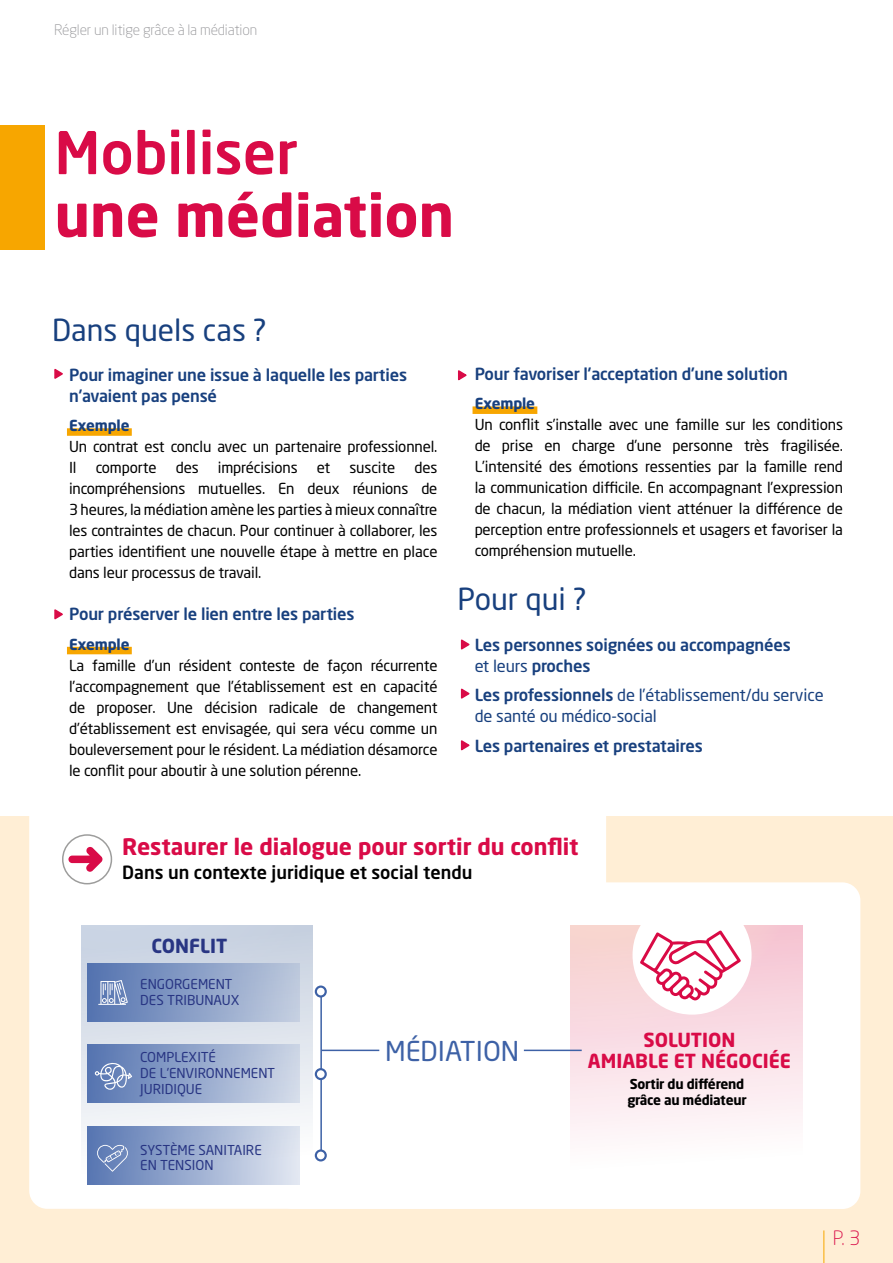
<style>
.page{position:relative;width:893px;height:1263px;background:#fff}
.page>*{position:absolute;margin:0;border:0;box-sizing:border-box;transform-origin:0 0}
.t1{font:700 58.2px "Neo Sans Pro";color:#d90b47}
.t2{font:500 58.2px "Neo Sans Pro";color:#d90b47}
.t3{font:30px "Neo Sans Pro";color:#18407e}
.t4{font:27px "Neo Sans Pro";color:#3d61a6}
.t5{font:700 22.5px "Neo Sans Pro";color:#d90b47}
.t6{font:300 19.5px "Neo Sans Pro";color:#d90b47}
.t7{font:700 19.2px/21.1px "Neo Sans Pro";color:#d90b47;text-align:center}
.t8{font:700 19.2px "Neo Sans Pro";color:#283583}
.t9{font:500 18px "Neo Sans Pro";color:#000}
.t10{font:500 16.5px/21px "Neo Sans Pro";letter-spacing:-.01em;color:#18407e}
.t11{font:16.5px/21px "Neo Sans Pro";letter-spacing:-.01em;color:#18407e}
.t12{font:15px/21px "Neo Sans Pro";letter-spacing:-.01em;color:#000;text-align:justify}
.t13{font:700 15px "Neo Sans Pro";letter-spacing:-.01em;color:#18407e}
.t14{font:300 14.4px "Neo Sans Pro";letter-spacing:-.01em;color:#969699}
.t15{font:13.5px/15.8px "Neo Sans Pro";color:#283583}
.t16{font:700 13.5px/15.8px "Neo Sans Pro";letter-spacing:-.02em;color:#000}
.s1{font-weight:400}
.s2{font-weight:500}
</style>
<div class="page">
<div style="left:0;top:817px;width:893px;height:446px;background:#ffeed5"></div>
<div style="left:29px;top:791px;width:577px;height:418px;background:#fff;border-radius:18px"></div>
<div style="left:275px;top:882px;width:585px;height:327px;background:#fff;border-radius:18px"></div>
<div style="left:0;top:125px;width:45px;height:124px;background:#f7a600"></div>
<div style="left:67px;top:428px;width:65px;height:8px;background:#f7a600"></div>
<div style="left:67px;top:647px;width:65px;height:7px;background:#f7a600"></div>
<div style="left:472px;top:406px;width:65px;height:8px;background:#f7a600"></div>
<svg style="left:54px;top:368px;width:9px;height:11px"></svg>
<svg style="left:54px;top:609px;width:9px;height:11px"></svg>
<svg style="left:458px;top:370px;width:9px;height:11px"></svg>
<svg style="left:460px;top:639px;width:10px;height:11px"></svg>
<svg style="left:460px;top:688px;width:10px;height:11px"></svg>
<svg style="left:460px;top:740px;width:10px;height:11px"></svg>
<div style="left:62px;top:834px;width:50px;height:50px;border:2px solid #9d9d9c;border-radius:50%"></div>
<svg style="left:68px;top:846px;width:35px;height:26px"></svg>
<div style="left:571px;top:925px;width:231px;height:263px;background:linear-gradient(to bottom,#f6c8ce,#fff)"></div>
<svg style="left:81px;top:925px;width:232px;height:260px"></svg>
<div style="left:632px;top:895px;width:120px;height:120px;background:#fff;border-radius:50%"></div>
<div style="left:88px;top:1126px;width:212px;height:58px;background:linear-gradient(to right,#5775b1,#e1e6f0)"></div>
<svg style="left:96px;top:1144px;width:33px;height:28px"></svg>
<div style="left:88px;top:963px;width:212px;height:58px;background:linear-gradient(to right,#5372b0,#c0cbde)"></div>
<svg style="left:98px;top:980px;width:30px;height:25px"></svg>
<div style="left:88px;top:1044px;width:212px;height:59px;background:linear-gradient(to right,#5574b0,#d1d9e7)"></div>
<svg style="left:95px;top:1062px;width:37px;height:28px"></svg>
<svg style="left:640px;top:930px;width:101px;height:70px"></svg>
<hr style="left:320px;top:988px;width:2px;height:168px;background:#3d61a6">
<div style="left:316px;top:986px;width:10px;height:10px;background:#fff;border-radius:50%"></div>
<div style="left:315px;top:985px;width:12px;height:12px;border:2px solid #3d61a6;border-radius:50%"></div>
<div style="left:316px;top:1150px;width:10px;height:10px;background:#fff;border-radius:50%"></div>
<div style="left:315px;top:1149px;width:12px;height:12px;border:2px solid #3d61a6;border-radius:50%"></div>
<hr style="left:321px;top:1049px;width:58px;height:2px;background:#3d61a6">
<hr style="left:524px;top:1049px;width:58px;height:2px;background:#3d61a6">
<div style="left:316px;top:1069px;width:10px;height:10px;background:#fff;border-radius:50%"></div>
<div style="left:315px;top:1068px;width:12px;height:12px;border:2px solid #3d61a6;border-radius:50%"></div>
<hr style="left:823px;top:1230px;width:1px;height:33px;background:#f7a600">
<p class="t14" style="left:54px;top:21px;width:205px">Régler un litige grâce à la médiation</p>
<h1 class="t2" style="left:54px;top:116px;width:245px">Mobiliser</h1>
<h1 class="t1" style="left:54px;top:178px;width:401px">une médiation</h1>
<h2 class="t3" style="left:52px;top:311px;width:216px">Dans quels cas ?</h2>
<p class="t10" style="left:69px;top:364px;width:339px">Pour imaginer une issue à laquelle les parties n’avaient pas pensé</p>
<p class="t13" style="left:69px;top:416px;width:62px">Exemple</p>
<p class="t12" style="left:69px;top:436px;width:370px">Un contrat est conclu avec un partenaire professionnel.<br>Il</p>
<p class="t12" style="left:96px;top:457px;width:62px">comporte</p>
<p class="t12" style="left:176px;top:457px;width:24px">des</p>
<p class="t12" style="left:218px;top:457px;width:81px">imprécisions</p>
<p class="t12" style="left:317px;top:457px;width:15px">et</p>
<p class="t12" style="left:349px;top:457px;width:47px">suscite</p>
<p class="t12" style="left:69px;top:457px;width:370px;text-indent:345px">des incompréhensions mutuelles. En deux réunions de 3 heures, la médiation amène les parties à mieux connaître les contraintes de chacun. Pour continuer à collaborer, les parties identifient une nouvelle étape à mettre en place dans leur processus de travail.</p>
<p class="t10" style="left:69px;top:603px;width:287px">Pour préserver le lien entre les parties</p>
<p class="t13" style="left:69px;top:635px;width:62px">Exemple</p>
<p class="t12" style="left:69px;top:654px;width:370px">La famille d’un résident conteste de façon récurrente l’accompagnement que l’établissement est en capacité de proposer. Une décision radicale de changement d’établissement est envisagée, qui sera vécu comme un bouleversement pour le résident. La médiation désamorce le conflit pour aboutir à une solution pérenne.</p>
<p class="t10" style="left:475px;top:363px;width:315px">Pour favoriser l’acceptation d’une solution</p>
<p class="t13" style="left:475px;top:394px;width:62px">Exemple</p>
<p class="t12" style="left:475px;top:414px;width:370px">Un conflit s’installe avec une famille sur les conditions de prise en charge d’une personne très fragilisée.<br>L’intensité des émotions ressenties par la famille rend la communication difficile. En accompagnant l’expression de chacun, la médiation vient atténuer la différence de perception entre professionnels et usagers et favoriser la compréhension mutuelle.</p>
<h2 class="t3" style="left:458px;top:581px;width:131px">Pour qui ?</h2>
<p class="t10" style="left:475px;top:634px;width:318px">Les personnes soignées ou accompagnées <span class="s1">et leurs</span> proches</p>
<p class="t11" style="left:475px;top:684px;width:350px"><span class="s2">Les professionnels</span> de l’établissement/du service de santé ou médico-social</p>
<p class="t10" style="left:475px;top:735px;width:230px">Les partenaires et prestataires</p>
<h3 class="t5" style="left:122px;top:832px;width:458px">Restaurer le dialogue pour sortir du conflit</h3>
<p class="t9" style="left:122px;top:860px;width:352px">Dans un contexte juridique et social tendu</p>
<p class="t8" style="left:151px;top:934px;width:78px">CONFLIT</p>
<p class="t15" style="left:140px;top:976px;width:101px">ENGORGEMENT<br>DES TRIBUNAUX</p>
<p class="t15" style="left:140px;top:1049px;width:136px">COMPLEXITÉ<br>DE L’ENVIRONNEMENT<br>JURIDIQUE</p>
<p class="t15" style="left:140px;top:1141px;width:123px">SYSTÈME SANITAIRE<br>EN TENSION</p>
<h3 class="t4" style="left:385px;top:1034px;width:136px">MÉDIATION</h3>
<p class="t7" style="left:588px;top:1028px;width:204px">SOLUTION<br>AMIABLE ET NÉGOCIÉE</p>
<p class="t16" style="left:627px;top:1075px;width:121px">Sortir du différend grâce au médiateur</p>
<h3 class="t6" style="left:833px;top:1226px;width:29px">P. 3</h3>
</div>
